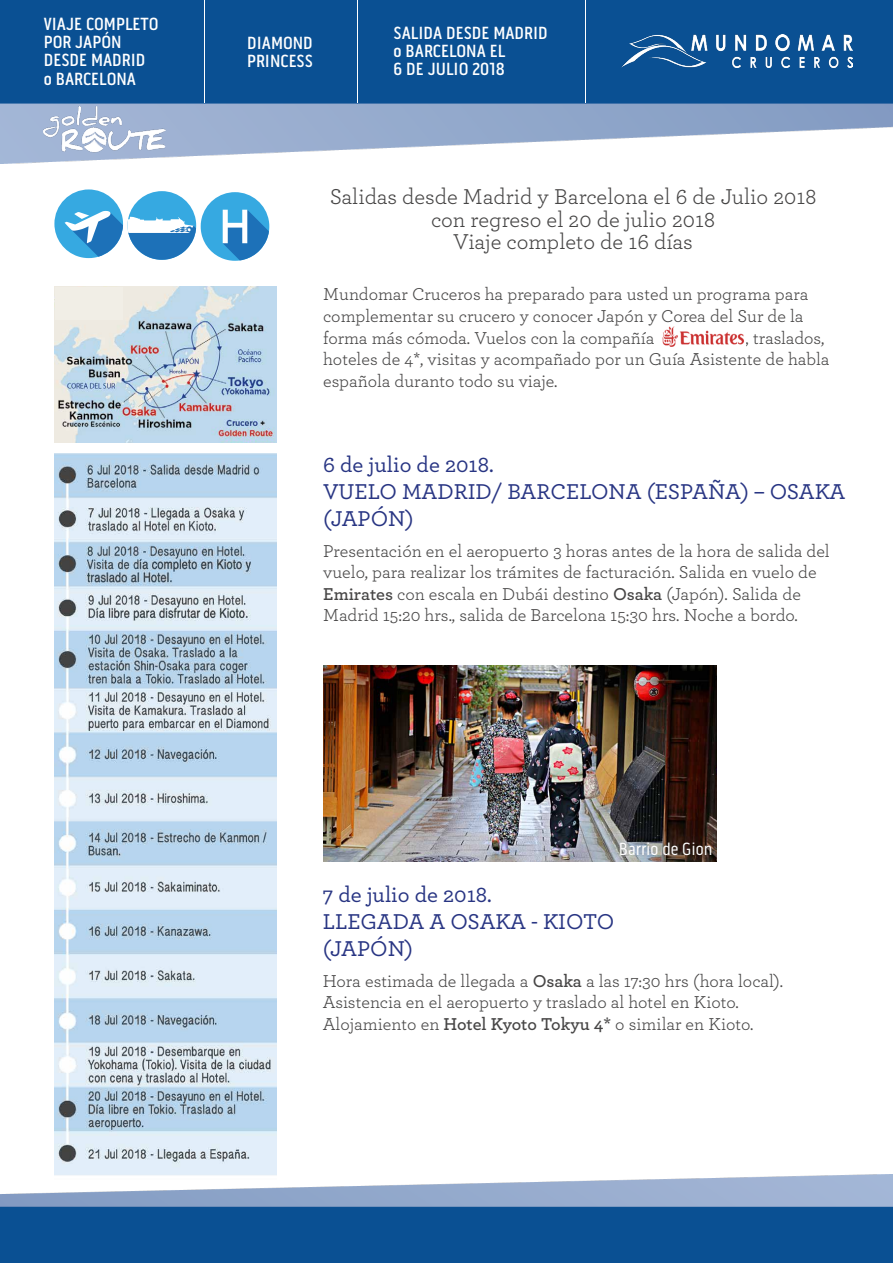
<style>
.page{position:relative;width:893px;height:1263px;background:#fff}
.page>*{position:absolute;margin:0;border:0;box-sizing:border-box;transform-origin:0 0}
.t1{font:500 22.5px/27px "Archer";color:#283583}
.t2{font:22.5px/22.5px "Archer";color:#464545;text-align:center}
.t3{font:18px/21.6px "Archer";color:#464545}
.t4{font:500 18px/18px "Pill Gothic 300 mg";color:#fff}
.t5{font:18px "Pill Gothic 300 mg";color:#fff}
.s1{font-weight:600}
</style>
<div class="page">
<img style="left:54px;top:454px;width:222px;height:721px">
<img style="left:0;top:1175px;width:893px;height:88px">
<img style="left:54px;top:286px;width:222px;height:157px">
<img style="left:0;top:0;width:893px;height:164px">
<hr style="left:205px;top:0;width:1px;height:102px;background:#fff">
<hr style="left:358px;top:0;width:1px;height:102px;background:#fff">
<img style="left:621px;top:34px;width:232px;height:33px">
<hr style="left:585px;top:0;width:1px;height:102px;background:#fff">
<img style="left:324px;top:665px;width:392px;height:196px">
<svg style="left:54px;top:189px;width:215px;height:72px"></svg>
<div style="left:55px;top:287px;width:67px;height:33px;background:#f1eee6"></div>
<img style="left:44px;top:105px;width:122px;height:57px">
<img style="left:662px;top:326px;width:82px;height:21px">
<p class="t4" style="left:44px;top:15px;width:116px">VIAJE COMPLETO<br>POR JAPÓN<br>DESDE MADRID<br>o BARCELONA</p>
<p class="t4" style="left:247px;top:33px;width:67px">DIAMOND<br>PRINCESS</p>
<p class="t4" style="left:394px;top:24px;width:156px">SALIDA DESDE MADRID o BARCELONA EL<br>6 DE JULIO 2018</p>
<p class="t2" style="left:330px;top:184px;width:488px">Salidas desde Madrid y Barcelona el 6 de Julio 2018 con regreso el 20 de julio 2018<br>Viaje completo de 16 días</p>
<p class="t3" style="left:323px;top:283px;width:487px">Mundomar Cruceros ha preparado para usted un programa para complementar su crucero y conocer Japón y Corea del Sur de la forma más cómoda. Vuelos con la compañía</p>
<p class="t3" style="left:323px;top:326px;width:508px;text-indent:422px">, traslados, hoteles de 4*, visitas y acompañado por un Guía Asistente de habla española duranto todo su viaje.</p>
<p class="t1" style="left:323px;top:450px;width:523px">6 de julio de 2018.<br>VUELO MADRID/ BARCELONA (ESPAÑA) – OSAKA (JAPÓN)</p>
<p class="t3" style="left:323px;top:539px;width:508px">Presentación en el aeropuerto 3 horas antes de la hora de salida del vuelo, para realizar los trámites de facturación. Salida en vuelo de <span class="s1">Emirates</span> con escala en Dubái destino <span class="s1">Osaka</span> (Japón). Salida de Madrid 15:20 hrs., salida de Barcelona 15:30 hrs. Noche a bordo.</p>
<p class="t5" style="left:619px;top:839px;width:95px">Barrio de Gion</p>
<p class="t1" style="left:323px;top:879px;width:293px">7 de julio de 2018.<br>LLEGADA A OSAKA - KIOTO (JAPÓN)</p>
<p class="t3" style="left:323px;top:969px;width:462px">Hora estimada de llegada a <span class="s1">Osaka</span> a las 17:30 hrs (hora local).<br>Asistencia en el aeropuerto y traslado al hotel en Kioto.<br>Alojamiento en <span class="s1">Hotel Kyoto Tokyu 4*</span> o similar en Kioto.</p>
</div>
